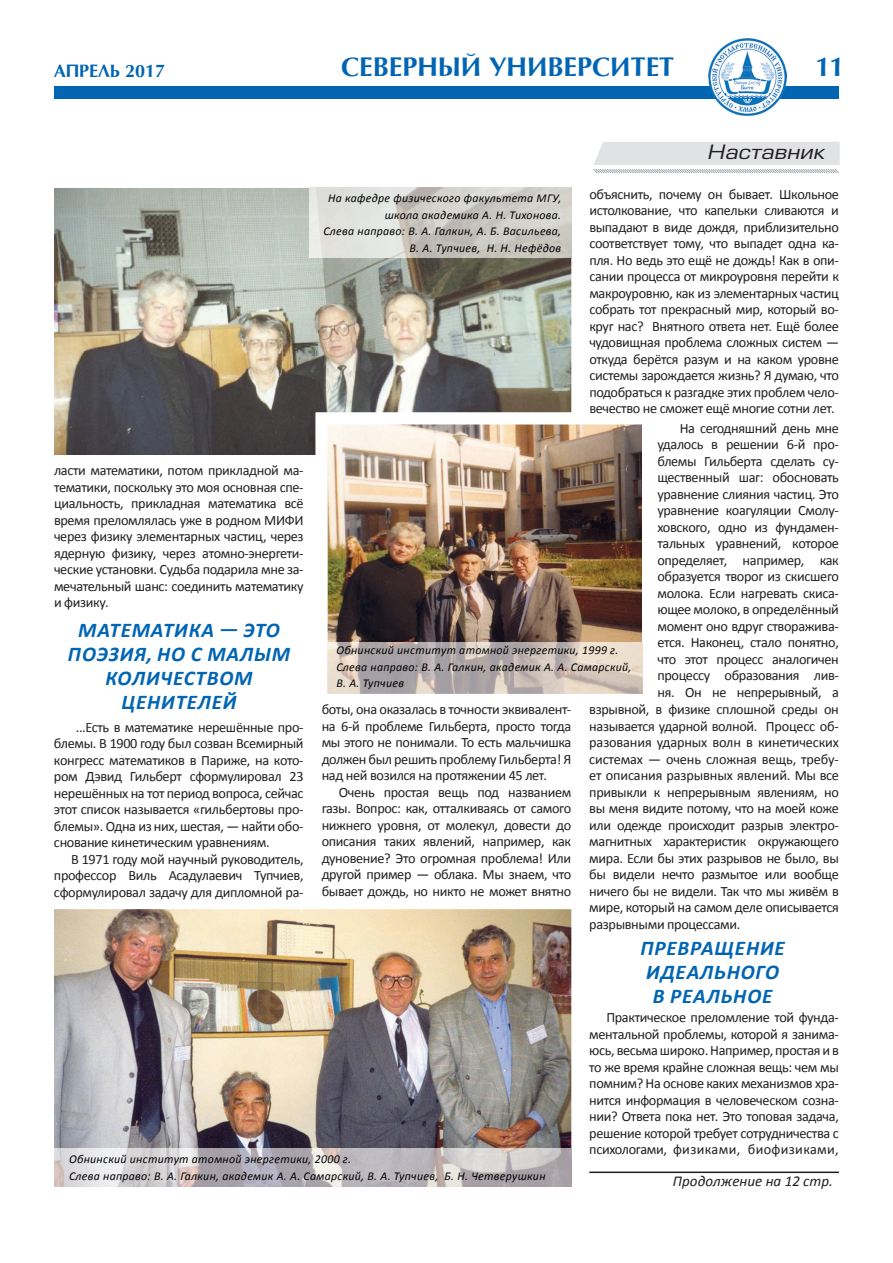
<style>
.page{position:relative;width:893px;height:1263px;background:#fff}
.page>*{position:absolute;margin:0;border:0;box-sizing:border-box;transform-origin:0 0}
.t1{font:700 27px "AG Opus High Resolution";color:#0165b3}
.t2{font:italic 700 21px/24px "Calibri";letter-spacing:.04em;color:#0165b3;text-align:center}
.t3{font:italic 19.35px "Europe";color:#231f20;scale:1.19 1}
.t4{font:700 18px "AG Opus High Resolution";color:#0165b3}
.t5{font:italic 15px "Calibri";color:#231f20}
.t6{font:14.25px/16.5px "Calibri";letter-spacing:-.025em;color:#231f20;text-align:justify}
.t7{font:italic 12px/16.5px "Calibri";letter-spacing:.025em;color:#000}
</style>
<div class="page">
<div style="left:54px;top:87px;width:785px;height:12px;background:#0165b3"></div>
<img style="left:708px;top:38px;width:79px;height:78px">
<img style="left:708px;top:87px;width:79px;height:12px">
<hr style="left:589px;top:1171px;width:250px;height:2px;background:#231f20">
<svg style="left:593px;top:142px;width:247px;height:31px"></svg>
<img style="left:54px;top:188px;width:517px;height:267px">
<img style="left:316px;top:412px;width:327px;height:282px">
<img style="left:54px;top:909px;width:517px;height:239px">
<img style="left:54px;top:1148px;width:517px;height:38px">
<img style="left:310px;top:188px;width:261px;height:70px">
<svg style="left:327px;top:642px;width:315px;height:52px;background:#c4bab4"></svg>
<p class="t4" style="left:54px;top:60px;width:113px">АпРЕËЬ 2017</p>
<h1 class="t1" style="left:341px;top:50px;width:335px">СЕВЕРНЫЙ УНИВЕРСИТЕТ</h1>
<h1 class="t1" style="left:815px;top:50px;width:31px">11</h1>
<p class="t6" style="left:54px;top:462px;width:251px">ласти математики, потом прикладной ма&shy;тематики, поскольку это моя основная спе&shy;циальность, прикладная математика всё время преломлялась уже в родном МИФИ через физику элементарных частиц, через ядерную физику, через атомно-энергети&shy;ческие установки. Судьба подарила мне за&shy;мечательный шанс: соединить математику и физику.</p>
<h2 class="t2" style="left:68px;top:618px;width:224px">МАТЕМАТИКА — ЭТО<br>ПОЭЗИЯ, НО С МАЛЫМ<br>КОЛИЧЕСТВОМ<br>ЦЕНИТЕЛЕЙ</h2>
<p class="t6" style="left:54px;top:719px;width:251px;text-indent:22px">...Есть в математике нерешённые про&shy;блемы. В 1900 году был созван Всемирный конгресс математиков в Париже, на кото&shy;ром Дэвид Гильберт сформулировал 23 нерешённых на тот период вопроса, сейчас этот список называется «гильбертовы про&shy;блемы». Одна из них, шестая, — найти обо&shy;снование кинетическим уравнениям.</p>
<p class="t6" style="left:54px;top:851px;width:251px;text-indent:17px">В 1971 году мой научный руководитель, профессор Виль Асадулаевич Тупчиев, сформулировал задачу для дипломной ра-</p>
<p class="t7" style="left:323px;top:190px;width:239px;text-align:right">На кафедре физического факультета МГУ, школа академика А. Н. Тихонова.<br>Слева направо: В. А. Галкин, А. Б. Васильева, В. А. Тупчиев, Н. Н. Нефёдов</p>
<h3 class="t3" style="left:709px;top:141px;width:100px">Наставник</h3>
<p class="t6" style="left:589px;top:186px;width:251px">объяснить, почему он бывает. Школьное истолкование, что капельки сливаются и выпадают в виде дождя, приблизительно соответствует тому, что выпадет одна ка&shy;пля. Но ведь это ещё не дождь! Как в опи&shy;сании процесса от микроуровня перейти к макроуровню, как из элементарных частиц собрать тот прекрасный мир, который во&shy;круг нас? Внятного ответа нет. Ещё более чудовищная проблема сложных систем — откуда берётся разум и на каком уровне системы зарождается жизнь? Я думаю, что подобраться к разгадке этих проблем чело&shy;вечество не сможет ещё многие сотни лет.</p>
<p class="t7" style="left:336px;top:642px;width:297px">Обнинский институт атомной энергетики, 1999 г.<br>Слева направо: В. А. Галкин, академик А. А. Самарский,<br>В. А. Тупчиев</p>
<p class="t6" style="left:657px;top:420px;width:183px;text-indent:22px">На сегодняшний день мне удалось в решении 6-й про&shy;блемы Гильберта сделать су&shy;щественный шаг: обосновать уравнение слияния частиц. Это уравнение коагуляции Смолу&shy;ховского, одно из фундамен&shy;тальных уравнений, которое определяет, например, как образуется творог из скисшего молока. Если нагревать скиса&shy;ющее молоко, в определённый момент оно вдруг створажива&shy;ется. Наконец, стало понятно, что этот процесс аналогичен процессу образования лив&shy;ня. Он не непрерывный, а</p>
<p class="t6" style="left:322px;top:701px;width:251px">боты, она оказалась в точности эквивалент&shy;на 6-й проблеме Гильберта, просто тогда мы этого не понимали. То есть мальчишка должен был решить проблему Гильберта! Я над ней возился на протяжении 45 лет.</p>
<p class="t6" style="left:322px;top:784px;width:251px;text-indent:17px">Очень простая вещь под названием газы. Вопрос: как, отталкиваясь от самого нижнего уровня, от молекул, довести до описания таких явлений, например, как дуновение? Это огромная проблема! Или другой пример — облака. Мы знаем, что бывает дождь, но никто не может внятно</p>
<p class="t6" style="left:589px;top:701px;width:251px">взрывной, в физике сплошной среды он называется ударной волной. Процесс об&shy;разования ударных волн в кинетических системах — очень сложная вещь, требу&shy;ет описания разрывных явлений. Мы все привыкли к непрерывным явлениям, но вы меня видите потому, что на моей коже или одежде происходит разрыв электро&shy;магнитных характеристик окружающего мира. Если бы этих разрывов не было, вы бы видели нечто размытое или вообще ничего бы не видели. Так что мы живём в мире, который на самом деле описывается разрывными процессами.</p>
<p class="t7" style="left:69px;top:1150px;width:478px">Обнинский институт атомной энергетики, 2000 г.<br>Слева направо: В. А. Галкин, академик А. А. Самарский, В. А. Тупчиев, Б. Н. Четверушкин</p>
<h2 class="t2" style="left:640px;top:936px;width:146px">ПРЕВРАЩЕНИЕ<br>ИДЕАЛЬНОГО<br>В РЕАЛЬНОЕ</h2>
<p class="t6" style="left:589px;top:1009px;width:251px;text-indent:17px">Практическое преломление той фунда&shy;ментальной проблемы, которой я занима&shy;юсь, весьма широко. Например, простая и в то же время крайне сложная вещь: чем мы помним? На основе каких механизмов хра&shy;нится информация в человеческом созна&shy;нии? Ответа пока нет. Это топовая задача, решение которой требует сотрудничества с психологами, физиками, биофизиками,</p>
<p class="t5" style="left:673px;top:1171px;width:161px">Продолжение на 12 стр.</p>
</div>
